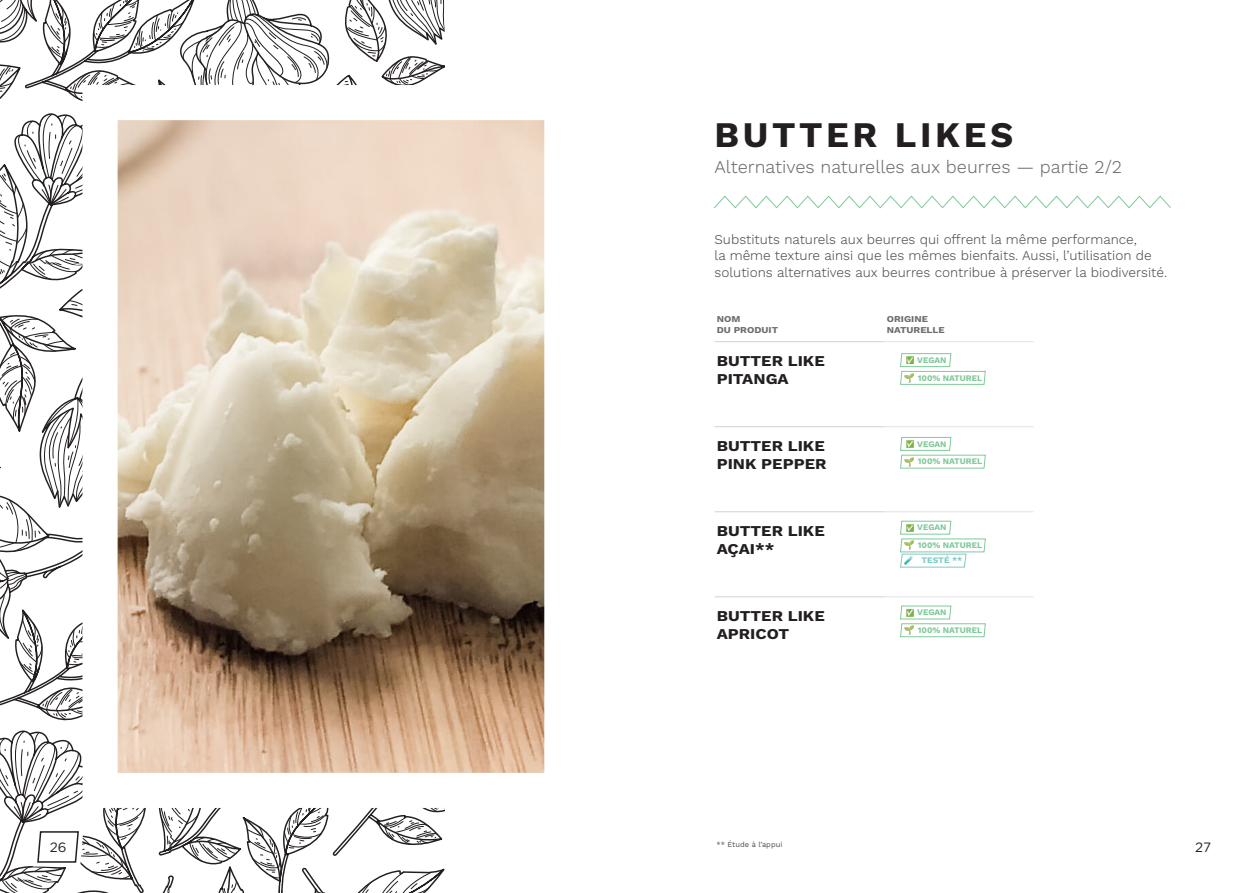
<style>
.page{position:relative;width:1259px;height:893px;background:#fff}
.page>*{position:absolute;margin:0;border:0;box-sizing:border-box;transform-origin:0 0}
.t1{font:700 36px "Work Sans";letter-spacing:.1em;color:#231f20}
.t2{font:300 18px "Work Sans";color:#6c6d70}
.t3{font:700 15px/18px "Work Sans";color:#231f20;scale:1.1 1}
.t4{font:300 13.5px/16.2px "Work Sans";color:#4b4c4d}
.t5{font:13.5px "Gotham Rounded";color:#231f20}
.t6{font:700 9px/10.8px "Work Sans";color:#6c6d70;scale:1.1 1}
.t7{font:700 8.55px/17.7px "Work Sans";color:#80c99a}
.t8{font:700 8.55px "Work Sans";letter-spacing:-.005em;color:#80cbc4}
.t9{font:7.5px "Work Sans";color:#484a50}
</style>
<div class="page">
<svg style="left:444px;top:67px;width:101px;height:745px;background:#c1ae97"></svg>
<svg style="left:0;top:0;width:444px;height:893px"></svg>
<svg style="left:714px;top:195px;width:456px;height:14px"></svg>
<hr style="left:714px;top:341px;width:170px;height:1px;background:#d1d2d4">
<hr style="left:714px;top:426px;width:170px;height:1px;background:#d1d2d4">
<hr style="left:714px;top:511px;width:170px;height:1px;background:#d1d2d4">
<hr style="left:714px;top:597px;width:170px;height:1px;background:#d1d2d4">
<hr style="left:884px;top:426px;width:149px;height:1px;background:#e5e2e3">
<hr style="left:884px;top:511px;width:149px;height:1px;background:#e5e2e3">
<hr style="left:884px;top:597px;width:149px;height:1px;background:#e5e2e3">
<hr style="left:884px;top:341px;width:149px;height:1px;background:#e5e2e3">
<svg style="left:900px;top:353px;width:86px;height:32px"></svg>
<svg style="left:900px;top:436px;width:86px;height:33px"></svg>
<svg style="left:900px;top:605px;width:86px;height:33px"></svg>
<svg style="left:900px;top:520px;width:86px;height:48px"></svg>
<h1 class="t1" style="left:714px;top:114px;width:300px">BUTTER LIKES</h1>
<h2 class="t2" style="left:714px;top:157px;width:409px">Alternatives naturelles aux beurres — partie 2/2</h2>
<p class="t4" style="left:714px;top:232px;width:454px">Substituts naturels aux beurres qui offrent la même performance,<br>la même texture ainsi que les mêmes bienfaits. Aussi, l’utilisation de solutions alternatives aux beurres contribue à préserver la biodiversité.</p>
<p class="t6" style="left:716px;top:314px;width:57px">NOM<br>DU PRODUIT</p>
<p class="t6" style="left:887px;top:314px;width:54px">ORIGINE<br>NATURELLE</p>
<p class="t3" style="left:716px;top:352px;width:100px">BUTTER LIKE<br>PITANGA</p>
<p class="t7" style="left:917px;top:352px;width:66px">VEGAN<br>100% NATUREL</p>
<p class="t3" style="left:716px;top:437px;width:101px">BUTTER LIKE<br>PINK PEPPER</p>
<p class="t7" style="left:917px;top:435px;width:66px">VEGAN<br>100% NATUREL</p>
<p class="t3" style="left:716px;top:523px;width:100px">BUTTER LIKE<br>AÇAI**</p>
<p class="t7" style="left:917px;top:519px;width:66px">VEGAN<br>100% NATUREL</p>
<p class="t8" style="left:921px;top:556px;width:42px">TESTÉ **</p>
<p class="t3" style="left:716px;top:608px;width:100px">BUTTER LIKE<br>APRICOT</p>
<p class="t7" style="left:917px;top:604px;width:66px">VEGAN<br>100% NATUREL</p>
<p class="t9" style="left:716px;top:840px;width:67px">** Étude à l’appui</p>
<p class="t5" style="left:50px;top:838px;width:18px">26</p>
<p class="t5" style="left:1195px;top:838px;width:17px">27</p>
</div>
